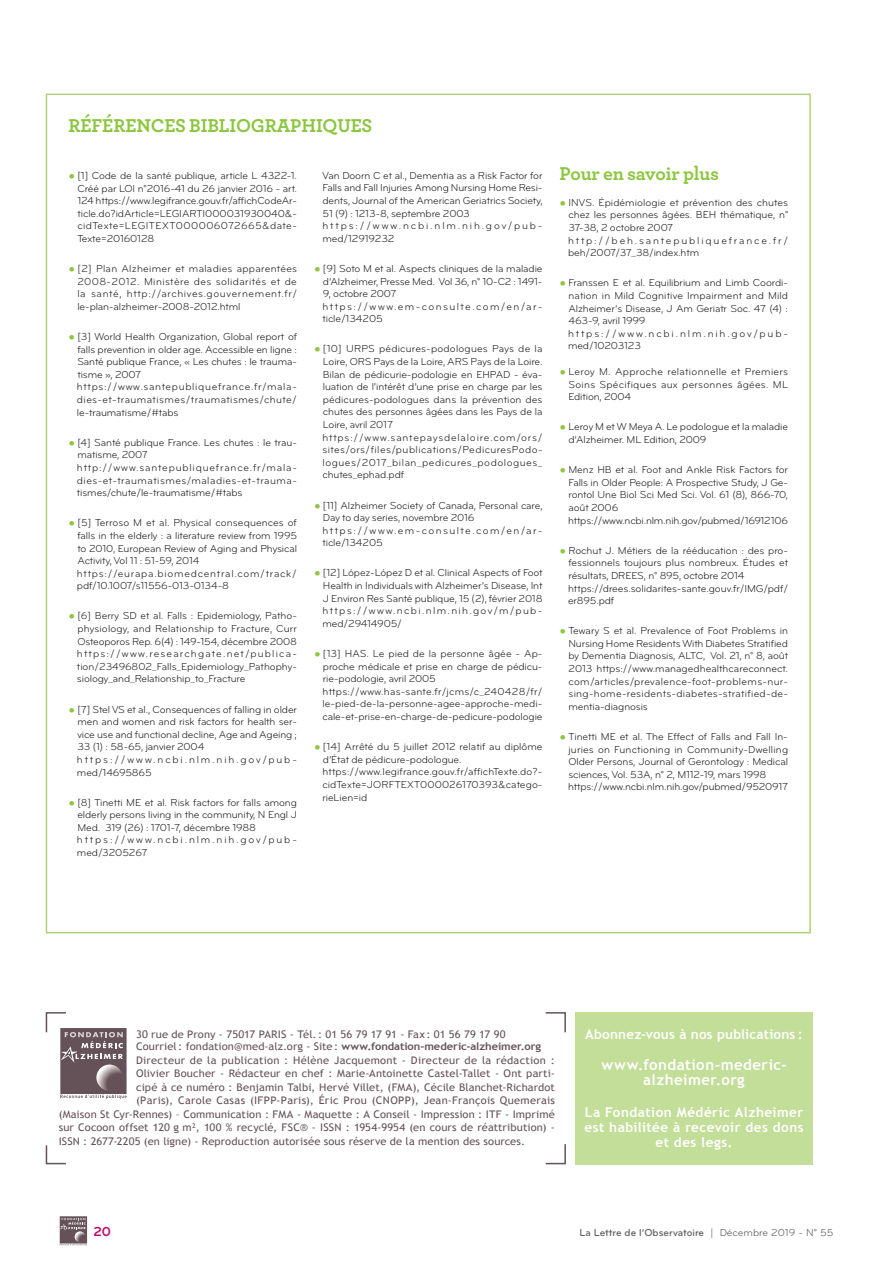
<style>
.page{position:relative;width:893px;height:1263px;background:#fff}
.page>*{position:absolute;margin:0;border:0;box-sizing:border-box;transform-origin:0 0}
.t1{font:700 19.5px "Archer";letter-spacing:-.005em;color:#8bc63e}
.t2{font:700 15px/15px "Trebuchet MS";letter-spacing:.03em;color:#fff;text-align:center}
.t3{font:700 13.5px/15px "Trebuchet MS";letter-spacing:.03em;color:#fff;text-align:center}
.t4{font:700 13.5px "Bryant Pro";color:#bf096d}
.t5{font:10.5px/12.6px "Bryant Pro";letter-spacing:-.01em;color:#231f20}
.t6{font:10.5px "Trebuchet MS";letter-spacing:.01em;color:#655258;scale:1.06 1}
.t7{font:500 10.5px "Bryant Pro";color:#57585a}
.s1{font-weight:700;font-size:18px;color:#8bc63e}
.s2{font-weight:700}
.s3{font-weight:400}
</style>
<div class="page">
<svg style="left:545px;top:1012px;width:21px;height:21px"></svg>
<svg style="left:45px;top:1145px;width:21px;height:20px"></svg>
<svg style="left:545px;top:1144px;width:21px;height:21px"></svg>
<svg style="left:45px;top:1012px;width:82px;height:87px"></svg>
<svg style="left:96px;top:1064px;width:26px;height:27px"></svg>
<div style="left:575px;top:1012px;width:238px;height:152px;background:#c3de99"></div>
<svg style="left:60px;top:1245px;width:27px;height:1px"></svg>
<svg style="left:60px;top:1216px;width:27px;height:29px"></svg>
<h1 class="t1" style="left:68px;top:110px;width:305px">RÉFÉRENCES BIBLIOGRAPHIQUES</h1>
<p class="t5" style="left:77px;top:169px;width:221px;text-align:justify;text-indent:-9px"><span class="s1">•</span> [1] Code de la santé publique, article L 4322-1.<br>Créé par LOI n°2016-41 du 26 janvier 2016 - art.<br>124 https://www.legifrance.gouv.fr/affichCodeAr&shy;ticle.do?idArticle=LEGIARTI000031930040&amp;- cidTexte=LEGITEXT000006072665&amp;date-Texte=20160128</p>
<p class="t5" style="left:77px;top:262px;width:221px;text-align:justify;text-indent:-9px"><span class="s1">•</span> [2] Plan Alzheimer et maladies apparentées 2008-2012. Ministère des solidarités et de la santé, http://archives.gouvernement.fr/ le-plan-alzheimer-2008-2012.html</p>
<p class="t5" style="left:77px;top:330px;width:222px;text-indent:-8px"><span class="s1">•</span> [3] World Health Organization, Global report of falls prevention in older age. Accessible en ligne :<br>Santé publique France, « Les chutes : le trauma&shy;tisme », 2007 https://www.santepubliquefrance.fr/mala&shy;dies-et-traumatismes/traumatismes/chute/ le-traumatisme/#tabs</p>
<p class="t5" style="left:77px;top:436px;width:222px;text-indent:-8px"><span class="s1">•</span> [4] Santé publique France. Les chutes : le trau&shy;matisme, 2007 http://www.santepubliquefrance.fr/mala&shy;dies-et-traumatismes/maladies-et-trauma&shy;tismes/chute/le-traumatisme/#tabs</p>
<p class="t5" style="left:77px;top:517px;width:222px;text-indent:-8px"><span class="s1">•</span> [5] Terroso M et al. Physical consequences of falls in the elderly : a literature review from 1995 to 2010, European Review of Aging and Physical Activity, Vol 11 : 51-59, 2014 https://eurapa.biomedcentral.com/track/ pdf/10.1007/s11556-013-0134-8</p>
<p class="t5" style="left:77px;top:610px;width:222px;text-align:justify;text-indent:-8px"><span class="s1">•</span> [6] Berry SD et al. Falls : Epidemiology, Patho&shy;physiology, and Relationship to Fracture, Curr Osteoporos Rep. 6(4) : 149-154, décembre 2008 https://www.researchgate.net/publica&shy;tion/23496802_Falls_Epidemiology_Pathophy&shy;siology_and_Relationship_to_Fracture</p>
<p class="t5" style="left:77px;top:703px;width:222px;text-indent:-8px"><span class="s1">•</span> [7] Stel VS et al., Consequences of falling in older men and women and risk factors for health ser&shy;vice use and functional decline, Age and Ageing ; 33 (1) : 58-65, janvier 2004 https://www.ncbi.nlm.nih.gov/pub&shy;med/14695865</p>
<p class="t5" style="left:77px;top:796px;width:222px;text-indent:-8px"><span class="s1">•</span> [8] Tinetti ME et al. Risk factors for falls among elderly persons living in the community, N Engl J Med. 319 (26) : 1701-7, décembre 1988 https://www.ncbi.nlm.nih.gov/pub&shy;med/3205267</p>
<p class="t5" style="left:322px;top:169px;width:222px">Van Doorn C et al., Dementia as a Risk Factor for Falls and Fall Injuries Among Nursing Home Resi&shy;dents, Journal of the American Geriatrics Society, 51 (9) : 1213-8, septembre 2003 https://www.ncbi.nlm.nih.gov/pub&shy;med/12919232</p>
<p class="t5" style="left:322px;top:262px;width:222px;text-indent:-8px"><span class="s1">•</span> [9] Soto M et al. Aspects cliniques de la maladie d’Alzheimer, Presse Med. Vol 36, n° 10-C2 : 1491- 9, octobre 2007 https://www.em-consulte.com/en/ar&shy;ticle/134205</p>
<p class="t5" style="left:322px;top:343px;width:222px;text-indent:-8px"><span class="s1">•</span> [10] URPS pédicures-podologues Pays de la Loire, ORS Pays de la Loire, ARS Pays de la Loire.<br>Bilan de pédicurie-podologie en EHPAD - éva&shy;luation de l’intérêt d’une prise en charge par les pédicures-podologues dans la prévention des chutes des personnes âgées dans les Pays de la Loire, avril 2017 https://www.santepaysdelaloire.com/ors/ sites/ors/files/publications/PedicuresPodo&shy;logues/2017_bilan_pedicures_podologues_ chutes_ephad.pdf</p>
<p class="t5" style="left:322px;top:499px;width:222px;text-indent:-8px"><span class="s1">•</span> [11] Alzheimer Society of Canada, Personal care, Day to day series, novembre 2016 https://www.em-consulte.com/en/ar&shy;ticle/134205</p>
<p class="t5" style="left:322px;top:567px;width:222px;text-align:justify;text-indent:-8px"><span class="s1">•</span> [12] López-López D et al. Clinical Aspects of Foot Health in Individuals with Alzheimer’s Disease, Int J Environ Res Santé publique, 15 (2), février 2018 https://www.ncbi.nlm.nih.gov/m/pub&shy;med/29414905/</p>
<p class="t5" style="left:322px;top:647px;width:222px;text-indent:-8px"><span class="s1">•</span> [13] HAS. Le pied de la personne âgée - Ap&shy;proche médicale et prise en charge de pédicu&shy;rie-podologie, avril 2005 https://www.has-sante.fr/jcms/c_240428/fr/ le-pied-de-la-personne-agee-approche-medi&shy;cale-et-prise-en-charge-de-pedicure-podologie</p>
<p class="t5" style="left:322px;top:740px;width:222px;text-indent:-8px"><span class="s1">•</span> [14] Arrêté du 5 juillet 2012 relatif au diplôme d’État de pédicure-podologue. https://www.legifrance.gouv.fr/affichTexte.do?- cidTexte=JORFTEXT000026170393&amp;catego&shy;rieLien=id</p>
<h1 class="t1" style="left:560px;top:158px;width:161px">Pour en savoir plus</h1>
<p class="t5" style="left:568px;top:196px;width:222px;text-indent:-8px"><span class="s1">•</span> INVS. Épidémiologie et prévention des chutes chez les personnes âgées. BEH thématique, n° 37-38, 2 octobre 2007 http://beh.santepubliquefrance.fr/ beh/2007/37_38/index.htm</p>
<p class="t5" style="left:568px;top:277px;width:222px;text-indent:-8px"><span class="s1">•</span> Franssen E et al. Equilibrium and Limb Coordi&shy;nation in Mild Cognitive Impairment and Mild Alzheimer’s Disease, J Am Geriatr Soc. 47 (4) :<br>463-9, avril 1999 https://www.ncbi.nlm.nih.gov/pub&shy;med/10203123</p>
<p class="t5" style="left:568px;top:365px;width:221px;text-align:justify;text-indent:-9px"><span class="s1">•</span> Leroy M. Approche relationnelle et Premiers Soins Spécifiques aux personnes âgées. ML Edition, 2004</p>
<p class="t5" style="left:568px;top:421px;width:221px;text-indent:-9px"><span class="s1">•</span> Leroy M et W Meya A. Le podologue et la maladie d’Alzheimer. ML Edition, 2009</p>
<p class="t5" style="left:568px;top:463px;width:222px;text-indent:-8px"><span class="s1">•</span> Menz HB et al. Foot and Ankle Risk Factors for Falls in Older People: A Prospective Study, J Ge&shy;rontol Une Biol Sci Med Sci. Vol. 61 (8), 866-70, août 2006 https://www.ncbi.nlm.nih.gov/pubmed/16912106</p>
<p class="t5" style="left:568px;top:544px;width:222px;text-indent:-8px"><span class="s1">•</span> Rochut J. Métiers de la rééducation : des pro&shy;fessionnels toujours plus nombreux. Études et résultats, DREES, n° 895, octobre 2014 https://drees.solidarites-sante.gouv.fr/IMG/pdf/ er895.pdf</p>
<p class="t5" style="left:568px;top:624px;width:221px;text-align:justify;text-indent:-9px"><span class="s1">•</span> Tewary S et al. Prevalence of Foot Problems in Nursing Home Residents With Diabetes Stratified by Dementia Diagnosis, ALTC, Vol. 21, n° 8, août 2013 https://www.managedhealthcareconnect. com/articles/prevalence-foot-problems-nur&shy;sing-home-residents-diabetes-stratified-de&shy;mentia-diagnosis</p>
<p class="t5" style="left:568px;top:730px;width:222px;text-indent:-8px"><span class="s1">•</span> Tinetti ME et al. The Effect of Falls and Fall In&shy;juries on Functioning in Community-Dwelling Older Persons, Journal of Gerontology : Medical sciences, Vol. 53A, n° 2, M112-19, mars 1998 https://www.ncbi.nlm.nih.gov/pubmed/9520917</p>
<p class="t6" style="left:136px;top:1028px;width:350px">30 rue de Prony - 75017 PARIS - Tél.: 01 56 79 17 91 - Fax : 01 56 79 17 90</p>
<p class="t6" style="left:136px;top:1040px;width:383px">Courriel: fondation@med-alz.org - Site: <span class="s2">www.fondation-mederic-alzheimer.org</span></p>
<p class="t6" style="left:136px;top:1054px;width:397px">Directeur de la publication : Hélène Jacquemont - Directeur de la rédaction :</p>
<p class="t6" style="left:136px;top:1067px;width:397px">Olivier Boucher - Rédacteur en chef : Marie-Antoinette Castel-Tallet - Ont parti-</p>
<p class="t6" style="left:136px;top:1081px;width:397px">cipé à ce numéro : Benjamin Talbi, Hervé Villet, (FMA), Cécile Blanchet-Richardot</p>
<p class="t6" style="left:136px;top:1094px;width:397px">(Paris), Carole Casas (IFPP-Paris), Éric Prou (CNOPP), Jean-François Quemerais</p>
<p class="t6" style="left:59px;top:1108px;width:470px">(Maison St Cyr-Rennes) – Communication : FMA - Maquette : A Conseil - Impression : ITF - Imprimé</p>
<p class="t6" style="left:59px;top:1121px;width:470px">sur Cocoon offset 120 g m², 100 % recyclé, FSC® - ISSN : 1954-9954 (en cours de réattribution) -</p>
<p class="t6" style="left:59px;top:1135px;width:441px">ISSN : 2677-2205 (en ligne) - Reproduction autorisée sous réserve de la mention des sources.</p>
<p class="t3" style="left:585px;top:1027px;width:219px">Abonnez-vous à nos publications :</p>
<h2 class="t2" style="left:601px;top:1057px;width:187px">www.fondation-mederic&shy;alzheimer.org</h2>
<p class="t3" style="left:584px;top:1105px;width:221px">La Fondation Médéric Alzheimer est habilitée à recevoir des dons et des legs.</p>
<p class="t4" style="left:94px;top:1223px;width:19px">20</p>
<p class="t7" style="left:579px;top:1226px;width:256px">La Lettre de l’Observatoire <span class="s3">| Décembre 2019 - N° 55</span></p>
</div>
